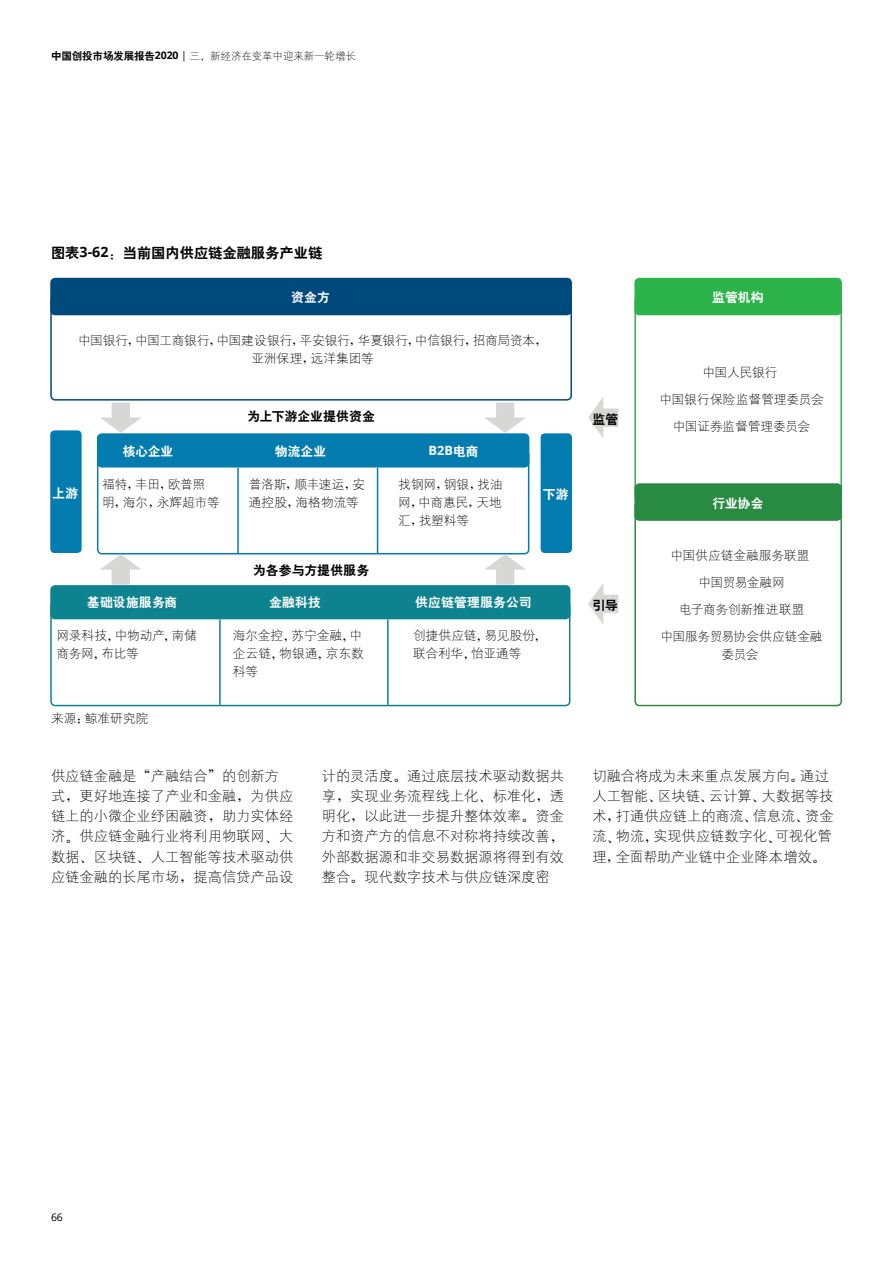
<style>
.page{position:relative;width:893px;height:1263px;background:#fff}
.page>*{position:absolute;margin:0;border:0;box-sizing:border-box;transform-origin:0 0}
.t1{font:14.25px/20.2px "H Yg 1 gj";color:#000}
.t2{font:14.25px "H Yb 2 gj";color:#000}
.t3{font:12.75px/18px "H Yg 1 gj";letter-spacing:-.01em;color:#000}
.t4{font:12.75px "H Yb 2 gj";letter-spacing:.01em;color:#fff}
.t5{font:12.75px "H Yb 2 gj";letter-spacing:.005em;color:#000}
.t6{font:700 12.75px "Open Sans";color:#fff}
.t7{font:10.5px "H Yg 1 gj";letter-spacing:-.01em;color:#000}
.t8{font:10.5px "Open Sans";color:#000}
.s1{font-family:"H Yb 2 gj"}
.s2{font-family:"Open Sans";font-weight:700}
.s3{font-family:"Open Sans"}
.s4{font-family:"H Ya 6 gj"}
.s5{font-family:"H Yb 2 gj";font-weight:400}
</style>
<div class="page">
<div style="left:634px;top:296px;width:208px;height:205px;border:2px solid #2cb34a;border-radius:4px"></div>
<div style="left:634px;top:501px;width:208px;height:205px;border:2px solid #298a42;border-radius:4px"></div>
<div style="left:50px;top:296px;width:522px;height:105px;border:2px solid #00497c;border-radius:4px"></div>
<div style="left:51px;top:279px;width:520px;height:36px;background:#00497c;border-radius:4px"></div>
<div style="left:50px;top:278px;width:522px;height:37px;border:2px solid #00497c;border-radius:4px"></div>
<div style="left:635px;top:279px;width:206px;height:36px;background:#2cb34a;border-radius:4px"></div>
<div style="left:634px;top:278px;width:208px;height:37px;border:2px solid #2cb34a;border-radius:4px"></div>
<div style="left:635px;top:484px;width:206px;height:36px;background:#298a42;border-radius:4px"></div>
<div style="left:634px;top:483px;width:208px;height:38px;border:2px solid #298a42;border-radius:4px"></div>
<div style="left:97px;top:450px;width:432px;height:104px;border:2px solid #057cb0;border-radius:4px"></div>
<div style="left:98px;top:434px;width:431px;height:33px;background:#057cb0;border-radius:4px"></div>
<div style="left:97px;top:433px;width:432px;height:34px;border:2px solid #057cb0;border-radius:4px"></div>
<hr style="left:237px;top:468px;width:2px;height:85px;background:#057cb0">
<hr style="left:377px;top:468px;width:1px;height:85px;background:#057cb0">
<div style="left:50px;top:430px;width:32px;height:123px;background:#057cb0;border-radius:4px"></div>
<div style="left:541px;top:433px;width:31px;height:120px;background:#057cb0;border-radius:4px"></div>
<div style="left:50px;top:601px;width:520px;height:105px;border:2px solid #0e8390;border-radius:4px"></div>
<div style="left:51px;top:586px;width:519px;height:33px;background:#0e8390;border-radius:4px"></div>
<div style="left:50px;top:585px;width:520px;height:34px;border:2px solid #0e8390;border-radius:4px"></div>
<hr style="left:219px;top:619px;width:2px;height:86px;background:#0e8390">
<hr style="left:387px;top:619px;width:2px;height:86px;background:#057cb0">
<svg style="left:100px;top:403px;width:41px;height:30px"></svg>
<svg style="left:485px;top:554px;width:41px;height:30px"></svg>
<svg style="left:485px;top:403px;width:41px;height:30px"></svg>
<svg style="left:588px;top:397px;width:30px;height:41px"></svg>
<svg style="left:588px;top:584px;width:30px;height:40px"></svg>
<svg style="left:100px;top:554px;width:41px;height:30px"></svg>
<hr style="left:892px;top:0;width:1px;height:1263px;background:#00497c">
<p class="t7" style="left:51px;top:51px;width:306px"><span class="s1">中国创投市场发展报告</span><span class="s2">2020</span> <span class="s3">|</span> 三<span class="s4">、</span>新经济在变革中迎来新一轮增长</p>
<p class="t2" style="left:51px;top:246px;width:273px">图表<span class="s2">3-62</span><span class="s4">：</span>当前国内供应链金融服务产业链</p>
<p class="t4" style="left:291px;top:291px;width:40px">资金方</p>
<p class="t4" style="left:712px;top:291px;width:53px">监管机构</p>
<p class="t3" style="left:78px;top:331px;width:471px;text-align:center">中国银行<span class="s4">，</span>中国工商银行<span class="s4">，</span>中国建设银行<span class="s4">，</span>平安银行<span class="s4">，</span>华夏银行<span class="s4">，</span>中信银行<span class="s4">，</span>招商局资本<span class="s4">，</span>亚洲保理<span class="s4">，</span>远洋集团等</p>
<p class="t5" style="left:247px;top:410px;width:129px">为上下游企业提供资金</p>
<p class="t5" style="left:593px;top:412px;width:27px">监管</p>
<p class="t4" style="left:123px;top:444px;width:52px">核心企业</p>
<p class="t4" style="left:275px;top:444px;width:53px">物流企业</p>
<p class="t6" style="left:428px;top:441px;width:52px">B2B<span class="s5">电商</span></p>
<p class="t3" style="left:102px;top:475px;width:119px">福特<span class="s4">，</span>丰田<span class="s4">，</span>欧普照明<span class="s4">，</span>海尔<span class="s4">，</span>永辉超市等</p>
<p class="t3" style="left:249px;top:475px;width:118px">普洛斯<span class="s4">，</span>顺丰速运<span class="s4">，</span>安通控股<span class="s4">，</span>海格物流等</p>
<p class="t3" style="left:398px;top:475px;width:106px;text-align:justify">找钢网<span class="s4">，</span>钢银<span class="s4">，</span>找油网<span class="s4">，</span>中商惠民<span class="s4">，</span>天地汇<span class="s4">，</span>找塑料等</p>
<p class="t4" style="left:52px;top:486px;width:27px">上游</p>
<p class="t4" style="left:543px;top:488px;width:27px">下游</p>
<p class="t5" style="left:253px;top:564px;width:117px">为各参与方提供服务</p>
<p class="t4" style="left:87px;top:596px;width:92px">基础设施服务商</p>
<p class="t4" style="left:269px;top:596px;width:53px">金融科技</p>
<p class="t4" style="left:415px;top:596px;width:118px">供应链管理服务公司</p>
<p class="t3" style="left:56px;top:626px;width:142px">网录科技<span class="s4">，</span>中物动产<span class="s4">，</span>南储商务网<span class="s4">，</span>布比等</p>
<p class="t3" style="left:233px;top:626px;width:133px">海尔金控<span class="s4">，</span>苏宁金融<span class="s4">，</span>中企云链<span class="s4">，</span>物银通<span class="s4">，</span>京东数科等</p>
<p class="t3" style="left:413px;top:626px;width:135px">创捷供应链<span class="s4">，</span>易见股份<span class="s4">，</span>联合利华<span class="s4">，</span>怡亚通等</p>
<p class="t3" style="left:51px;top:709px;width:99px">来源<span class="s4">：</span>鲸准研究院</p>
<p class="t5" style="left:593px;top:598px;width:27px">引导</p>
<p class="t3" style="left:660px;top:359px;width:166px;line-height:27px;text-align:center">中国人民银行<br>中国银行保险监督管理委员会中国证券监督管理委员会</p>
<p class="t4" style="left:712px;top:497px;width:52px">行业协会</p>
<p class="t3" style="left:661px;top:542px;width:164px;line-height:27px;text-align:center">中国供应链金融服务联盟<br>中国贸易金融网<br>电子商务创新推进联盟<br>中国服务贸易协会供应链金融</p>
<p class="t3" style="left:721px;top:645px;width:39px">委员会</p>
<p class="t1" style="left:51px;top:765px;width:244px">供应链金融是<span class="s4">“</span>产融结合<span class="s4">”</span>的创新方式<span class="s4">，</span>更好地连接了产业和金融<span class="s4">，</span>为供应链上的小微企业纾困融资<span class="s4">，</span>助力实体经济<span class="s4">。</span>供应链金融行业将利用物联网<span class="s4">、</span>大数据<span class="s4">、</span>区块链<span class="s4">、</span>人工智能等技术驱动供应链金融的长尾市场<span class="s4">，</span>提高信贷产品设</p>
<p class="t1" style="left:322px;top:765px;width:244px;text-align:justify">计的灵活度<span class="s4">。</span>通过底层技术驱动数据共享<span class="s4">，</span>实现业务流程线上化<span class="s4">、</span>标准化<span class="s4">，</span>透明化<span class="s4">，</span>以此进一步提升整体效率<span class="s4">。</span>资金方和资产方的信息不对称将持续改善<span class="s4">，</span>外部数据源和非交易数据源将得到有效整合<span class="s4">。</span>现代数字技术与供应链深度密</p>
<p class="t1" style="left:592px;top:765px;width:243px">切融合将成为未来重点发展方向<span class="s4">。</span>通过人工智能<span class="s4">、</span>区块链<span class="s4">、</span>云计算<span class="s4">、</span>大数据等技术<span class="s4">，</span>打通供应链上的商流<span class="s4">、</span>信息流<span class="s4">、</span>资金流<span class="s4">、</span>物流<span class="s4">，</span>实现供应链数字化<span class="s4">、</span>可视化管理<span class="s4">，</span>全面帮助产业链中企业降本增效<span class="s4">。</span></p>
<p class="t8" style="left:51px;top:1210px;width:13px">66</p>
</div>
